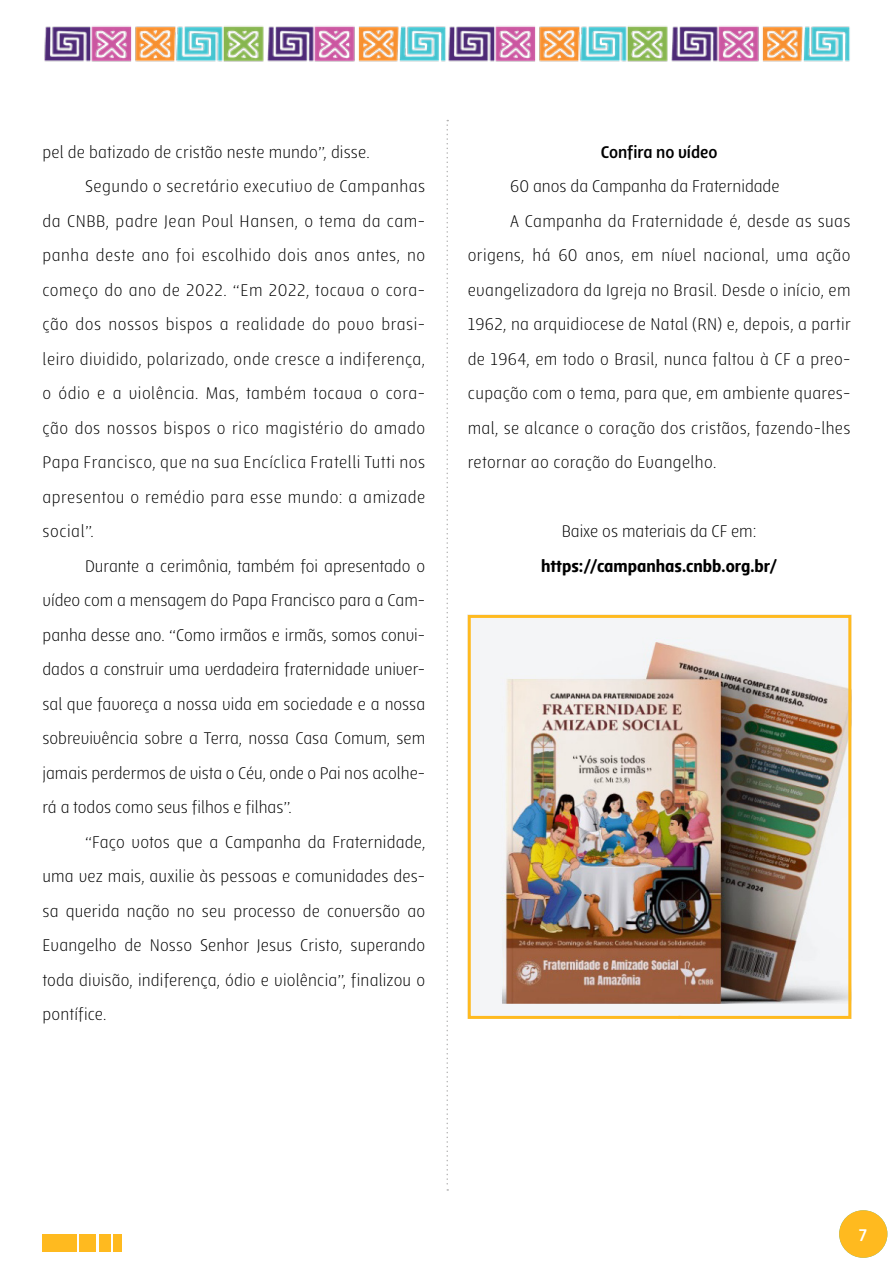
<style>
.page{position:relative;width:893px;height:1263px;background:#fff}
.page>*{position:absolute;margin:0;border:0;box-sizing:border-box;transform-origin:0 0}
.t1{font:300 18px "Lolita";letter-spacing:.01em;color:#000}
.t2{font:300 18px "Lolita";letter-spacing:.03em;color:#000}
.t3{font:900 18px "Lolita";color:#000}
.t4{font:700 18px "Lolita";color:#000}
.t5{font:700 18px "Lolita";color:#fff}
</style>
<div class="page">
<img style="left:44px;top:26px;width:342px;height:36px">
<img style="left:386px;top:26px;width:464px;height:36px">
<img style="left:472px;top:619px;width:375px;height:396px">
<div style="left:468px;top:615px;width:383px;height:404px;border:3px solid #ffba1f"></div>
<div style="left:43px;top:1234px;width:34px;height:18px;background:#ffba1f"></div>
<div style="left:80px;top:1234px;width:16px;height:18px;background:#ffba1f"></div>
<div style="left:99px;top:1234px;width:12px;height:18px;background:#ffba1f"></div>
<div style="left:114px;top:1234px;width:8px;height:18px;background:#ffba1f"></div>
<div style="left:839px;top:1210px;width:48px;height:48px;background:#ffba1f;border-radius:50%"></div>
<svg style="left:446px;top:120px;width:2px;height:1071px"></svg>
<p class="t1" style="left:43px;top:142px;width:329px">pel de batizado de cristão neste mundo”, disse.</p>
<p class="t2" style="left:85px;top:176px;width:342px">Segundo o secretário executivo de Campanhas</p>
<p class="t2" style="left:43px;top:211px;width:384px">da CNBB, padre Jean Poul Hansen, o tema da cam-</p>
<p class="t2" style="left:43px;top:245px;width:384px">panha deste ano foi escolhido dois anos antes, no</p>
<p class="t2" style="left:43px;top:280px;width:384px">começo do ano de 2022. “Em 2022, tocava o cora-</p>
<p class="t2" style="left:43px;top:314px;width:384px">ção dos nossos bispos a realidade do povo brasi-</p>
<p class="t2" style="left:43px;top:349px;width:384px">leiro dividido, polarizado, onde cresce a indiferença,</p>
<p class="t2" style="left:43px;top:383px;width:384px">o ódio e a violência. Mas, também tocava o cora-</p>
<p class="t2" style="left:43px;top:418px;width:384px">ção dos nossos bispos o rico magistério do amado</p>
<p class="t2" style="left:43px;top:452px;width:384px">Papa Francisco, que na sua Encíclica Fratelli Tutti nos</p>
<p class="t2" style="left:43px;top:487px;width:384px">apresentou o remédio para esse mundo: a amizade</p>
<p class="t1" style="left:43px;top:521px;width:53px">social”.</p>
<p class="t1" style="left:85px;top:556px;width:342px">Durante a cerimônia, também foi apresentado o</p>
<p class="t1" style="left:43px;top:590px;width:384px">vídeo com a mensagem do Papa Francisco para a Cam-</p>
<p class="t1" style="left:43px;top:625px;width:384px">panha desse ano. “Como irmãos e irmãs, somos convi-</p>
<p class="t1" style="left:43px;top:659px;width:384px">dados a construir uma verdadeira fraternidade univer-</p>
<p class="t1" style="left:43px;top:694px;width:384px">sal que favoreça a nossa vida em sociedade e a nossa</p>
<p class="t1" style="left:43px;top:728px;width:384px">sobrevivência sobre a Terra, nossa Casa Comum, sem</p>
<p class="t1" style="left:43px;top:763px;width:384px">jamais perdermos de vista o Céu, onde o Pai nos acolhe-</p>
<p class="t1" style="left:43px;top:797px;width:251px">rá a todos como seus filhos e filhas”.</p>
<p class="t1" style="left:85px;top:832px;width:342px">“Faço votos que a Campanha da Fraternidade,</p>
<p class="t1" style="left:43px;top:866px;width:384px">uma vez mais, auxilie às pessoas e comunidades des-</p>
<p class="t1" style="left:43px;top:901px;width:384px">sa querida nação no seu processo de conversão ao</p>
<p class="t1" style="left:43px;top:935px;width:384px">Evangelho de Nosso Senhor Jesus Cristo, superando</p>
<p class="t1" style="left:43px;top:970px;width:384px">toda divisão, indiferença, ódio e violência”, finalizou o</p>
<p class="t1" style="left:43px;top:1004px;width:66px">pontífice.</p>
<p class="t4" style="left:601px;top:142px;width:118px">Confira no vídeo</p>
<p class="t1" style="left:510px;top:176px;width:271px">60 anos da Campanha da Fraternidade</p>
<p class="t1" style="left:510px;top:211px;width:342px">A Campanha da Fraternidade é, desde as suas</p>
<p class="t1" style="left:468px;top:245px;width:384px">origens, há 60 anos, em nível nacional, uma ação</p>
<p class="t1" style="left:468px;top:280px;width:384px">evangelizadora da Igreja no Brasil. Desde o início, em</p>
<p class="t1" style="left:468px;top:314px;width:385px">1962, na arquidiocese de Natal (RN) e, depois, a partir</p>
<p class="t1" style="left:468px;top:349px;width:384px">de 1964, em todo o Brasil, nunca faltou à CF a preo-</p>
<p class="t1" style="left:468px;top:383px;width:384px">cupação com o tema, para que, em ambiente quares-</p>
<p class="t1" style="left:468px;top:418px;width:384px">mal, se alcance o coração dos cristãos, fazendo-lhes</p>
<p class="t1" style="left:468px;top:452px;width:250px">retornar ao coração do Evangelho.</p>
<p class="t1" style="left:562px;top:521px;width:196px">Baixe os materiais da CF em:</p>
<p class="t3" style="left:541px;top:556px;width:238px">https://campanhas.cnbb.org.br/</p>
<p class="t5" style="left:859px;top:1225px;width:10px">7</p>
</div>
